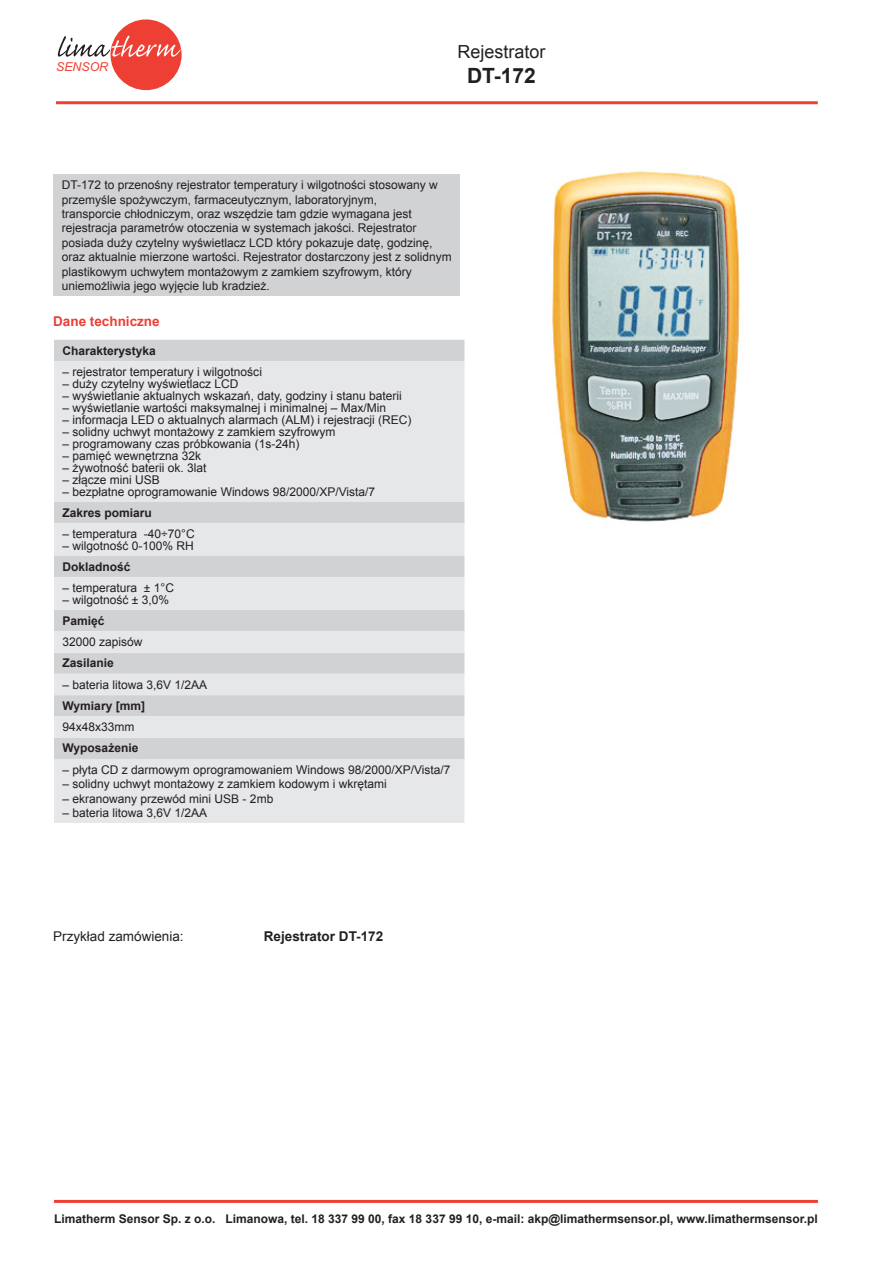
<style>
.page{position:relative;width:872px;height:1268px;background:#fff}
.page>*{position:absolute;margin:0;border:0;box-sizing:border-box;transform-origin:0 0}
.Do_spisu_treści{font:700 21px "Arial";color:#231f20}
.Do_spisu_treści-2{font:18px "Arial";color:#231f20}
.t1{font:13.5px "Arial";color:#231f20}
.t2{font:700 13.5px "Arial";color:#231f20}
.Do_spisu_treści-3{font:700 13.5px "Arial";color:#ee3e34}
.t3{font:italic 12.3px "Arial";color:#ee3f34}
.t4{font:12px/14.4px "Arial";color:#231f20}
.Do_spisu_treści-4{font:700 12px "Arial";color:#231f20}
</style>
<div class="page">
<hr style="left:54px;top:1199px;width:764px;height:3px;background:#ee3f34">
<div style="left:110px;top:19px;width:72px;height:71px;background:#ee3f34;border-radius:50%"></div>
<svg style="left:58px;top:36px;width:123px;height:21px"></svg>
<hr style="left:56px;top:101px;width:761px;height:3px;background:#ee3f34">
<div style="left:53px;top:174px;width:406px;height:122px;background:#d1d2d4"></div>
<div style="left:54px;top:340px;width:410px;height:21px;background:#d1d2d4"></div>
<svg style="left:54px;top:361px;width:410px;height:461px;background:#e0e1e3"></svg>
<img style="left:552px;top:171px;width:188px;height:351px">
<p class="t3" style="left:56px;top:58px;width:54px">SENSOR</p>
<p class="Do_spisu_treści-2" style="left:457px;top:40px;width:90px">Rejestrator</p>
<p class="Do_spisu_treści" style="left:467px;top:62px;width:70px">DT-172</p>
<p class="t4" style="left:62px;top:178px;width:378px">DT-172 to przenośny rejestrator temperatury i wilgotności stosowany w przemyśle spożywczym, farmaceutycznym, laboratoryjnym,</p>
<p class="t4" style="left:62px;top:207px;width:352px">transporcie chłodniczym, oraz wszędzie tam gdzie wymagana jest</p>
<p class="t4" style="left:62px;top:221px;width:356px">rejestracja parametrów otoczenia w systemach jakości. Rejestrator</p>
<p class="t4" style="left:62px;top:235px;width:392px">posiada duży czytelny wyświetlacz LCD który pokazuje datę, godzinę, oraz aktualnie mierzone wartości. Rejestrator dostarczony jest z solidnym plastikowym uchwytem montażowym z zamkiem szyfrowym, który</p>
<p class="t4" style="left:62px;top:279px;width:210px">uniemożliwia jego wyjęcie lub kradzież.</p>
<p class="Do_spisu_treści-3" style="left:53px;top:312px;width:108px">Dane techniczne</p>
<p class="Do_spisu_treści-4" style="left:63px;top:342px;width:95px">Charakterystyka</p>
<p class="t4" style="left:63px;top:364px;width:201px">– rejestrator temperatury i wilgotności</p>
<p class="t4" style="left:63px;top:376px;width:178px">– duży czytelny wyświetlacz LCD</p>
<p class="t4" style="left:63px;top:388px;width:341px">– wyświetlanie aktualnych wskazań, daty, godziny i stanu baterii</p>
<p class="t4" style="left:63px;top:400px;width:325px">– wyświetlanie wartości maksymalnej i minimalnej – Max/Min</p>
<p class="t4" style="left:63px;top:412px;width:350px">– informacja LED o aktualnych alarmach (ALM) i rejestracji (REC)</p>
<p class="t4" style="left:63px;top:424px;width:274px">– solidny uchwyt montażowy z zamkiem szyfrowym</p>
<p class="t4" style="left:63px;top:436px;width:238px">– programowany czas próbkowania (1s-24h)</p>
<p class="t4" style="left:63px;top:448px;width:140px">– pamięć wewnętrzna 32k</p>
<p class="t4" style="left:63px;top:460px;width:146px">– żywotność baterii ok. 3lat</p>
<p class="t4" style="left:63px;top:472px;width:99px">– złącze mini USB</p>
<p class="t4" style="left:63px;top:484px;width:314px">– bezpłatne oprogramowanie Windows 98/2000/XP/Vista/7</p>
<p class="Do_spisu_treści-4" style="left:63px;top:504px;width:91px">Zakres pomiaru</p>
<p class="t4" style="left:63px;top:526px;width:134px">– temperatura -40÷70°C</p>
<p class="t4" style="left:63px;top:538px;width:133px">– wilgotność 0-100% RH</p>
<p class="Do_spisu_treści-4" style="left:63px;top:558px;width:70px">Dokladność</p>
<p class="t4" style="left:63px;top:580px;width:113px">– temperatura ± 1°C</p>
<p class="t4" style="left:63px;top:592px;width:108px">– wilgotność ± 3,0%</p>
<p class="Do_spisu_treści-4" style="left:63px;top:612px;width:44px">Pamięć</p>
<p class="t4" style="left:63px;top:634px;width:82px">32000 zapisów</p>
<p class="Do_spisu_treści-4" style="left:63px;top:655px;width:53px">Zasilanie</p>
<p class="t4" style="left:63px;top:677px;width:146px">– bateria litowa 3,6V 1/2AA</p>
<p class="Do_spisu_treści-4" style="left:63px;top:697px;width:84px">Wymiary [mm]</p>
<p class="t4" style="left:63px;top:719px;width:74px">94x48x33mm</p>
<p class="Do_spisu_treści-4" style="left:63px;top:740px;width:77px">Wyposażenie</p>
<p class="t4" style="left:63px;top:762px;width:389px">– płyta CD z darmowym oprogramowaniem Windows 98/2000/XP/Vista/7</p>
<p class="t4" style="left:63px;top:776px;width:326px">– solidny uchwyt montażowy z zamkiem kodowym i wkrętami</p>
<p class="t4" style="left:63px;top:791px;width:212px">– ekranowany przewód mini USB - 2mb</p>
<p class="t4" style="left:63px;top:805px;width:146px">– bateria litowa 3,6V 1/2AA</p>
<p class="t1" style="left:53px;top:927px;width:132px">Przykład zamówienia:</p>
<p class="t2" style="left:264px;top:927px;width:121px">Rejestrator DT-172</p>
<p class="Do_spisu_treści-4" style="left:54px;top:1209px;width:765px">Limatherm Sensor Sp. z o.o. Limanowa, tel. 18 337 99 00, fax 18 337 99 10, e-mail: akp@limathermsensor.pl, www.limathermsensor.pl</p>
</div>
